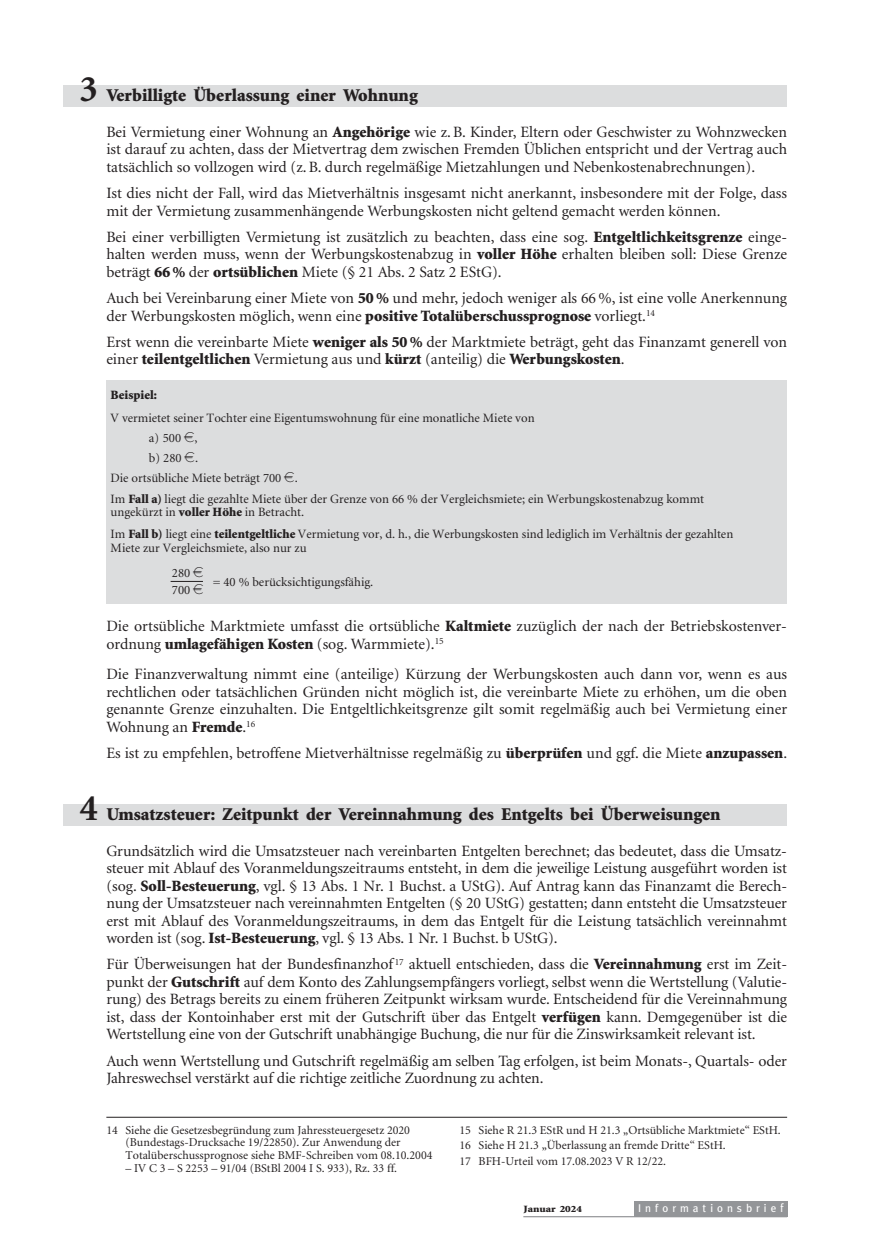
<style>
.page{position:relative;width:885px;height:1259px;background:#fff}
.page>*{position:absolute;margin:0;border:0;box-sizing:border-box;transform-origin:0 0}
.t1{font:900 18px "Minion";color:#231f20}
.t2{font:15.75px/17.4px "Minion";color:#231f20;text-align:justify}
.t3{font:12.75px/22.4px "Minion";color:#231f20}
.t4{font:900 12.75px "Minion";color:#231f20}
.t5{font:12px/12.8px "Minion";color:#231f20}
.t6{font:11.25px "Meta";letter-spacing:.36em;color:#fff}
.t7{font:900 9.6px "Minion";color:#231f20;scale:1.15 1}
.s1{font-weight:700;font-size:37.5px}
.s2{font-weight:900}
.s3{font-family:"Eurofont"}
.s4{font-size:12px}
</style>
<div class="page">
<div style="left:106px;top:381px;width:681px;height:223px;background:#dcddde"></div>
<hr style="left:171px;top:581px;width:32px;height:1px;background:#231f20">
<div style="left:64px;top:85px;width:723px;height:21px;background:#dcddde"></div>
<div style="left:64px;top:804px;width:723px;height:21px;background:#dcddde"></div>
<div style="left:634px;top:1200px;width:153px;height:16px;background:#939598"></div>
<hr style="left:523px;top:1216px;width:264px;height:1px;background:#939598">
<hr style="left:106px;top:1117px;width:681px;height:1px;background:#231f20">
<p class="t1" style="left:79px;top:88px;width:340px"><span class="s1">3</span> Verbilligte Überlassung einer Wohnung</p>
<p class="t2" style="left:106px;top:124px;width:682px">Bei Vermietung einer Wohnung an <span class="s2">Angehörige</span> wie z. B. Kinder, Eltern oder Geschwister zu Wohnzwecken ist darauf zu achten, dass der Mietvertrag dem zwischen Fremden Üblichen entspricht und der Vertrag auch tatsächlich so vollzogen wird (z. B. durch regelmäßige Mietzahlungen und Nebenkostenabrechnungen).</p>
<p class="t2" style="left:106px;top:186px;width:682px">Ist dies nicht der Fall, wird das Mietverhältnis insgesamt nicht anerkannt, insbesondere mit der Folge, dass mit der Vermietung zusammenhängende Werbungskosten nicht geltend gemacht werden können.</p>
<p class="t2" style="left:106px;top:229px;width:682px">Bei einer verbilligten Vermietung ist zusätzlich zu beachten, dass eine sog. <span class="s2">Entgeltlichkeitsgrenze</span> einge&shy;halten werden muss, wenn der Werbungskostenabzug in <span class="s2">voller Höhe</span> erhalten bleiben soll: Diese Grenze beträgt <span class="s2">66 %</span> der <span class="s2">ortsüblichen</span> Miete (§ 21 Abs. 2 Satz 2 EStG).</p>
<p class="t2" style="left:106px;top:291px;width:682px">Auch bei Vereinbarung einer Miete von <span class="s2">50 %</span> und mehr, jedoch weniger als 66 %, ist eine volle Anerkennung der Werbungskosten möglich, wenn eine <span class="s2">positive Totalüberschussprognose</span> vorliegt.<sup>14</sup></p>
<p class="t2" style="left:106px;top:334px;width:682px">Erst wenn die vereinbarte Miete <span class="s2">weniger als 50 %</span> der Marktmiete beträgt, geht das Finanzamt generell von einer <span class="s2">teilentgeltlichen</span> Vermietung aus und <span class="s2">kürzt</span> (anteilig) die <span class="s2">Werbungskosten</span>.</p>
<p class="t4" style="left:111px;top:390px;width:48px">Beispiel:</p>
<p class="t3" style="left:111px;top:407px;width:425px">V vermietet seiner Tochter eine Eigentumswohnung für eine monatliche Miete von</p>
<p class="t3" style="left:149px;top:428px;width:50px">a) 500 <span class="s3">i</span>,</p>
<p class="t3" style="left:149px;top:448px;width:51px">b) 280 <span class="s3">i</span>.</p>
<p class="t3" style="left:111px;top:468px;width:189px">Die ortsübliche Miete beträgt 700 <span class="s3">i</span>.</p>
<p class="t3" style="left:111px;top:488px;width:595px">Im <span class="s2">Fall a)</span> liegt die gezahlte Miete über der Grenze von 66 % der Vergleichsmiete; ein Werbungskostenabzug kommt</p>
<p class="t3" style="left:111px;top:502px;width:624px">ungekürzt in <span class="s2">voller Höhe</span> in Betracht.<br>Im <span class="s2">Fall b)</span> liegt eine <span class="s2">teilentgeltliche</span> Vermietung vor, d. h., die Werbungskosten sind lediglich im Verhältnis der gezahlten</p>
<p class="t3" style="left:172px;top:536px;width:136px;line-height:25.3px;text-indent:-61px">Miete zur Vergleichsmiete, also nur zu<br>280 <span class="s3">i</span></p>
<p class="t3" style="left:213px;top:572px;width:162px">= 40 % berücksichtigungsfähig.</p>
<p class="t3" style="left:172px;top:579px;width:33px">700 <span class="s3">i</span></p>
<p class="t2" style="left:106px;top:619px;width:682px">Die ortsübliche Marktmiete umfasst die ortsübliche <span class="s2">Kaltmiete</span> zuzüglich der nach der Betriebskostenver&shy;ordnung <span class="s2">umlagefähigen Kosten</span> (sog. Warmmiete).<sup>15</sup></p>
<p class="t2" style="left:106px;top:667px;width:682px">Die Finanzverwaltung nimmt eine (anteilige) Kürzung der Werbungskosten auch dann vor, wenn es aus rechtlichen oder tatsächlichen Gründen nicht möglich ist, die vereinbarte Miete zu erhöhen, um die oben genannte Grenze einzuhalten. Die Entgeltlichkeitsgrenze gilt somit regelmäßig auch bei Vermietung einer Wohnung an <span class="s2">Fremde</span>.<sup>16</sup></p>
<p class="t2" style="left:106px;top:745px;width:682px">Es ist zu empfehlen, betroffene Mietverhältnisse regelmäßig zu <span class="s2">überprüfen</span> und ggf. die Miete <span class="s2">anzupassen</span>.</p>
<p class="t1" style="left:79px;top:807px;width:642px"><span class="s1">4</span> Umsatzsteuer: Zeitpunkt der Vereinnahmung des Entgelts bei Überweisungen</p>
<p class="t2" style="left:106px;top:843px;width:682px">Grundsätzlich wird die Umsatzsteuer nach vereinbarten Entgelten berechnet; das bedeutet, dass die Umsatz&shy;steuer mit Ablauf des Voranmeldungszeitraums entsteht, in dem die jeweilige Leistung ausgeführt worden ist (sog. <span class="s2">Soll-Besteuerung</span>, vgl. § 13 Abs. 1 Nr. 1 Buchst. a UStG). Auf Antrag kann das Finanzamt die Berech&shy;nung der Umsatzsteuer nach vereinnahmten Entgelten (§ 20 UStG) gestatten; dann entsteht die Umsatzsteuer erst mit Ablauf des Voranmeldungszeitraums, in dem das Entgelt für die Leistung tatsächlich vereinnahmt worden ist (sog. <span class="s2">Ist-Besteuerung</span>, vgl. § 13 Abs. 1 Nr. 1 Buchst. b UStG).</p>
<p class="t2" style="left:106px;top:957px;width:682px">Für Überweisungen hat der Bundesfinanzhof <sup>17</sup> aktuell entschieden, dass die <span class="s2">Vereinnahmung</span> erst im Zeit&shy;punkt der <span class="s2">Gutschrift</span> auf dem Konto des Zahlungsempfängers vorliegt, selbst wenn die Wertstellung (Valutie&shy;rung) des Betrags bereits zu einem früheren Zeitpunkt wirksam wurde. Entscheidend für die Vereinnahmung ist, dass der Kontoinhaber erst mit der Gutschrift über das Entgelt <span class="s2">verfügen</span> kann. Demgegenüber ist die Wertstellung eine von der Gutschrift unabhängige Buchung, die nur für die Zinswirksamkeit relevant ist.</p>
<p class="t2" style="left:106px;top:1053px;width:682px">Auch wenn Wertstellung und Gutschrift regelmäßig am selben Tag erfolgen, ist beim Monats-, Quartals- oder<br>Jahreswechsel verstärkt auf die richtige zeitliche Zuordnung zu achten.</p>
<p class="t5" style="left:125px;top:1124px;width:308px;text-indent:-19px">14 Siehe die Gesetzesbegründung zum Jahressteuergesetz 2020 (Bundestags-Drucksache 19/22850). Zur Anwendung der<br>Totalüberschussprognose siehe BMF-Schreiben vom 08.10.2004</p>
<p class="t5" style="left:125px;top:1162px;width:273px">– IV C 3 – S 2253 – 91/04 (BStBl 2004 I S. 933), Rz. 33 ff.</p>
<p class="t5" style="left:459px;top:1122px;width:323px;line-height:15.9px">15 Siehe R 21.3 EStR und H 21.3 „Ortsübliche Marktmiete“ EStH.<br>16 Siehe H 21.3 „Überlassung an fremde Dritte“ EStH.<br>17 BFH-Urteil vom 17.08.2023 V R 12/22.</p>
<p class="t7" style="left:523px;top:1205px;width:52px">Januar 2024</p>
<p class="t6" style="left:638px;top:1201px;width:147px">Informationsbrie<span class="s4">f</span></p>
</div>
